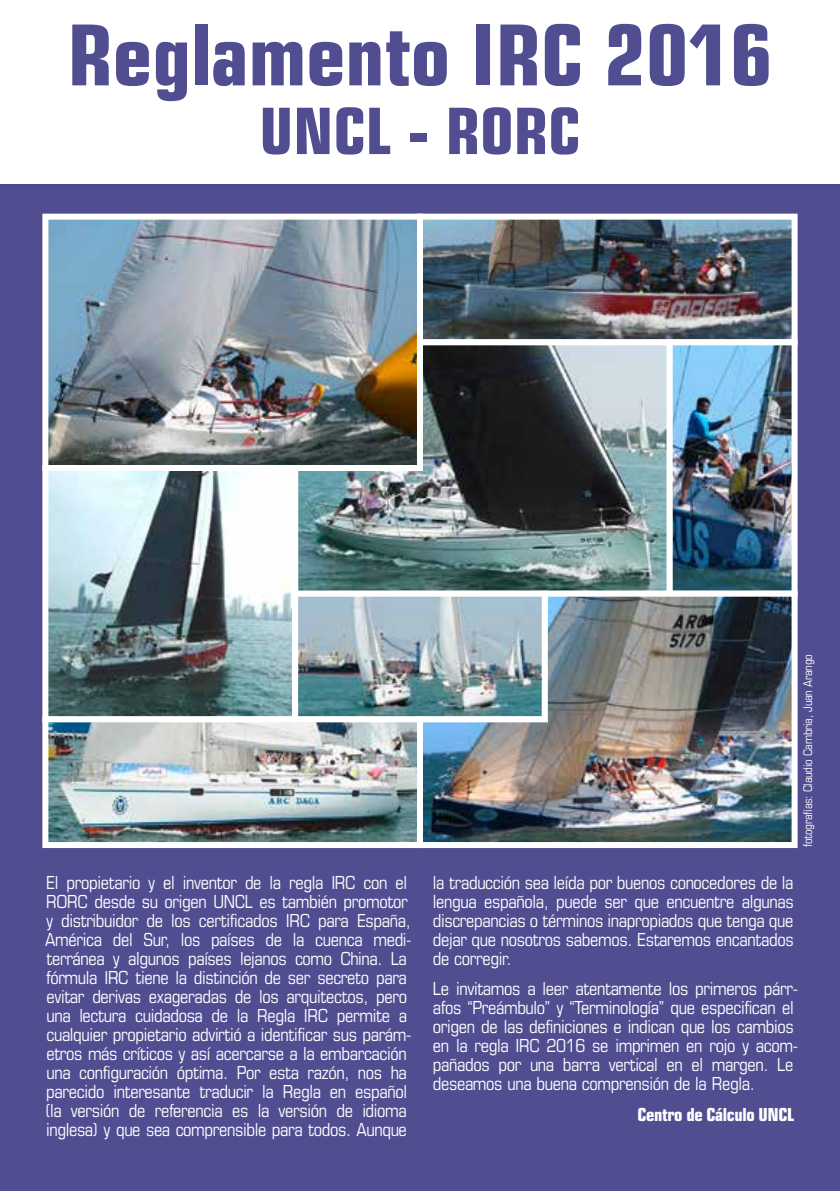
<style>
.page{position:relative;width:840px;height:1191px;background:#fff}
.page>*{position:absolute;margin:0;border:0;box-sizing:border-box;transform-origin:0 0}
.t1{font:700 condensed 84px "Eurostile";color:#514d91}
.t2{font:700 condensed 64px "Eurostile";color:#514d91}
.t3{font:condensed 18px/19px "Eurostile";letter-spacing:-.02em;color:#fff}
.t4{font:700 condensed 18px "Eurostile";letter-spacing:-.02em;color:#fff}
.t5{font:condensed 12px "Eurostile";letter-spacing:-.02em;color:#fff}
</style>
<div class="page">
<div style="left:0;top:180px;width:839px;height:1011px;background:#514d91"></div>
<img style="left:426px;top:213px;width:372px;height:123px">
<img style="left:42px;top:213px;width:384px;height:249px">
<img style="left:289px;top:336px;width:374px;height:251px">
<img style="left:663px;top:336px;width:135px;height:251px">
<svg style="left:42px;top:462px;width:259px;height:251px;background:#92a3a7"></svg>
<img style="left:289px;top:587px;width:125px;height:126px">
<img style="left:42px;top:713px;width:372px;height:135px">
<img style="left:414px;top:587px;width:384px;height:262px">
<h1 class="t1" style="left:68px;top:4px;width:705px">Reglamento IRC 2016</h1>
<h2 class="t2" style="left:259px;top:92px;width:322px">UNCL - RORC</h2>
<p class="t5" style="left:800px;top:847px;width:194px;rotate:-90deg">fotografías: Claudio Cambria, Juan Arango</p>
<p class="t3" style="left:45px;top:872px;width:368px">El propietario y el inventor de la regla IRC con el RORC desde su origen UNCL es también promotor y distribuidor de los certificados IRC para España, América del Sur, los países de la cuenca medi&shy;terránea y algunos países lejanos como China. La fórmula IRC tiene la distinción de ser secreto para evitar derivas exageradas de los arquitectos, pero una lectura cuidadosa de la Regla IRC permite a cualquier propietario advirtió a identificar sus parám&shy;etros más críticos y así acercarse a la embarcación una configuración óptima. Por esta razón, nos ha parecido interesante traducir la Regla en español (la versión de referencia es la versión de idioma inglesa) y que sea comprensible para todos. Aunque</p>
<p class="t3" style="left:432px;top:872px;width:362px;text-align:justify">la traducción sea leída por buenos conocedores de la lengua española, puede ser que encuentre algunas discrepancias o términos inapropiados que tenga que dejar que nosotros sabemos. Estaremos encantados de corregir.</p>
<p class="t3" style="left:432px;top:979px;width:367px">Le invitamos a leer atentamente los primeros párr&shy;afos “Preámbulo” y “Terminología” que especifican el origen de las definiciones e indican que los cambios en la regla IRC 2016 se imprimen en rojo y acom&shy;pañados por una barra vertical en el margen. Le deseamos una buena comprensión de la Regla.</p>
<p class="t4" style="left:637px;top:1103px;width:158px">Centro de Cálculo UNCL</p>
</div>
